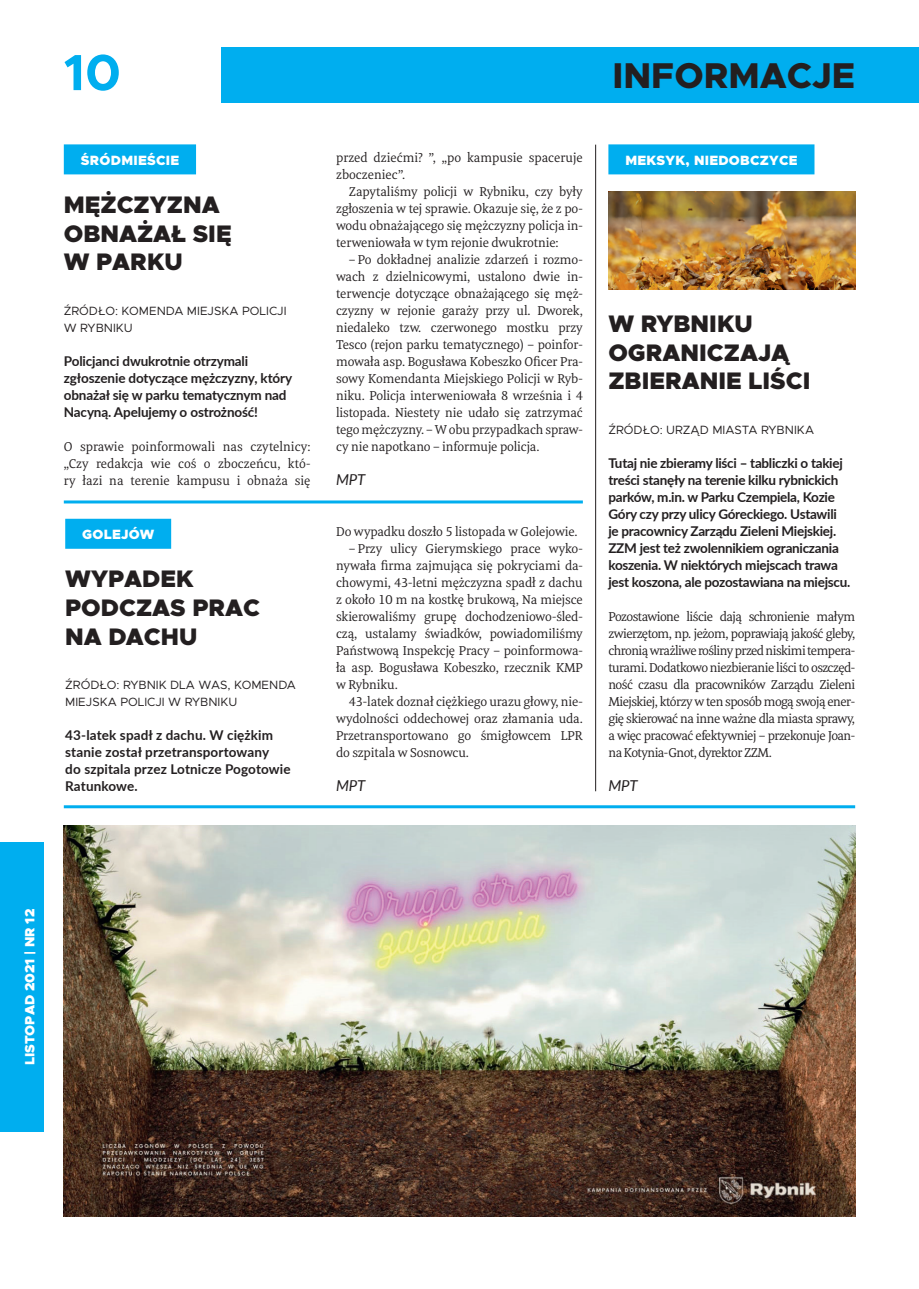
<style>
.page{position:relative;width:919px;height:1289px;background:#fff}
.page>*{position:absolute;margin:0;border:0;box-sizing:border-box;transform-origin:0 0}
.t1{font:700 51px "Metropolis";color:#00aeef}
.NAGŁOWEK{font:800 36px "Metropolis";color:#231f20}
.TYTUŁ_B_MAŁY{font:900 24px/28.8px "Metropolis";color:#231f20}
.AUTOR{font:italic 15px "Lato";letter-spacing:-.01em;color:#231f20}
.ŹRÓDŁO{font:700 13.5px/17px "Lato";letter-spacing:-.02em;color:#231f20}
.LEAD{font:700 13.5px/17px "Lato";letter-spacing:-.01em;color:#231f20}
.LEAD-2{font:700 13.5px/17px "Lato";letter-spacing:.01em;color:#231f20}
.DZIELNICA{font:900 13.5px "Metropolis";letter-spacing:.02em;color:#fff}
.DZIELNICA-2{font:900 13.5px "Metropolis";color:#fff}
.TEKST{font:13.2px/17px "Meret Pro";letter-spacing:-.01em;color:#231f20;text-align:justify}
.TEKST_BEZ{font:13.2px/17px "Meret Pro";letter-spacing:-.01em;color:#231f20;text-align:justify}
.ŹRÓDŁO-2{font:12px/17px "Metropolis";color:#231f20}
</style>
<div class="page">
<div style="left:221px;top:47px;width:685px;height:56px;background:#00aeef"></div>
<div style="left:906px;top:47px;width:12px;height:56px;background:#00aeef"></div>
<div style="left:0;top:842px;width:44px;height:289px;background:#00aeef"></div>
<img style="left:64px;top:825px;width:791px;height:391px">
<hr style="left:64px;top:805px;width:791px;height:3px;background:#00aeef">
<div style="left:608px;top:144px;width:206px;height:30px;background:#00aeef"></div>
<hr style="left:595px;top:145px;width:1px;height:646px;background:#231f20">
<img style="left:608px;top:191px;width:247px;height:98px">
<div style="left:65px;top:519px;width:106px;height:30px;background:#00aeef"></div>
<div style="left:64px;top:144px;width:132px;height:30px;background:#00aeef"></div>
<hr style="left:64px;top:500px;width:519px;height:3px;background:#00aeef">
<h1 class="t1" style="left:64px;top:40px;width:59px">10</h1>
<p class="DZIELNICA" style="left:81px;top:151px;width:100px">ŚRÓDMIEŚCIE</p>
<p class="TYTUŁ_B_MAŁY" style="left:64px;top:190px;width:169px">MĘŻCZYZNA<br>OBNAŻAŁ SI Ę<br>W PARKU</p>
<p class="ŹRÓDŁO-2" style="left:64px;top:302px;width:224px">ŹRÓDŁO: KOMENDA MIEJSKA POLICJI<br>W RYBNIKU</p>
<p class="LEAD" style="left:64px;top:352px;width:230px">Policjanci dwukrotnie otrzymali zgłoszenie dotyczące mężczyzny, który obnażał się w parku tematycznym nad Nacyną. Apelujemy o ostrożność!</p>
<p class="TEKST_BEZ" style="left:64px;top:438px;width:248px">O sprawie poinformowali nas czytelnicy: „Czy redakcja wie coś o zboczeńcu, któ&shy;ry łazi na terenie kampusu i obnaża się</p>
<p class="DZIELNICA" style="left:82px;top:525px;width:74px">GOLEJÓW</p>
<p class="TYTUŁ_B_MAŁY" style="left:65px;top:564px;width:61px">WYPAD</p>
<p class="TYTUŁ_B_MAŁY" style="left:160px;top:564px;width:35px">EK</p>
<p class="TYTUŁ_B_MAŁY" style="left:65px;top:593px;width:19px">POD</p>
<p class="TYTUŁ_B_MAŁY" style="left:65px;top:593px;width:196px;text-indent:54px">CZAS PRAC<br>NA DACHU</p>
<p class="ŹRÓDŁO-2" style="left:65px;top:676px;width:232px">ŹRÓDŁO: RYBNIK DLA WAS, KOMENDA<br>MIEJSKA POLICJI W RYBNIKU</p>
<p class="LEAD-2" style="left:65px;top:726px;width:227px">43-latek spadł z dachu. W ciężkim stanie został przetransportowany<br>do szpitala przez Lotnicze Pogotowie<br>Ratunkowe.</p>
<p class="NAGŁOWEK" style="left:612px;top:53px;width:244px">INFORMACJE</p>
<p class="TEKST_BEZ" style="left:336px;top:148px;width:248px">przed dziećmi? ”, „po kampusie spaceruje zboczeniec”.</p>
<p class="TEKST" style="left:336px;top:183px;width:248px;text-indent:13px">Zapytaliśmy policji w Rybniku, czy były zgłoszenia w tej sprawie. Okazuje się, że z po&shy;wodu obnażającego się mężczyzny policja in&shy;terweniowała w tym rejonie dwukrotnie:</p>
<p class="TEKST" style="left:336px;top:251px;width:248px;text-indent:13px">– Po dokładnej analizie zdarzeń i rozmo&shy;wach z dzielnicowymi, ustalono dwie in&shy;terwencje dotyczące obnażającego się męż&shy;czyzny w rejonie garaży przy ul. Dworek, niedaleko tzw. czerwonego mostku przy Tesco (rejon parku tematycznego) – poinfor&shy;mowała asp. Bogusława Kobeszko Oficer Pra&shy;sowy Komendanta Miejskiego Policji w Ryb&shy;niku. Policja interweniowała 8 września i 4 listopada. Niestety nie udało się zatrzymać tego mężczyzny. – W obu przypadkach spraw&shy;cy nie napotkano – informuje policja.</p>
<p class="AUTOR" style="left:336px;top:469px;width:31px">MPT</p>
<p class="TEKST_BEZ" style="left:336px;top:523px;width:243px">Do wypadku doszło 5 listopada w Golejowie.</p>
<p class="TEKST" style="left:336px;top:540px;width:248px;text-indent:13px">– Przy ulicy Gierymskiego prace wyko&shy;nywała firma zajmująca się pokryciami da&shy;chowymi, 43-letni mężczyzna spadł z dachu z około 10 m na kostkę brukową, Na miejsce skierowaliśmy grupę dochodzeniowo-śled&shy;czą, ustalamy świadków, powiadomiliśmy Państwową Inspekcję Pracy – poinformowa&shy;ła asp. Bogusława Kobeszko, rzecznik KMP w Rybniku.</p>
<p class="TEKST" style="left:336px;top:693px;width:248px;text-indent:13px">43-latek doznał ciężkiego urazu głowy, nie&shy;wydolności oddechowej oraz złamania uda.<br>Przetransportowano go śmigłowcem LPR do szpitala w Sosnowcu.</p>
<p class="AUTOR" style="left:336px;top:775px;width:31px">MPT</p>
<p class="DZIELNICA" style="left:625px;top:151px;width:174px">MEKSYK, NIEDO BCZYCE</p>
<p class="TYTUŁ_B_MAŁY" style="left:608px;top:309px;width:200px">W RYBNIKU<br>OGRANICZAJĄ<br>ZBIERANIE LIŚCI</p>
<p class="ŹRÓDŁO-2" style="left:608px;top:421px;width:207px">ŹRÓDŁO: URZĄD MIASTA RYBNIKA</p>
<p class="ŹRÓDŁO" style="left:608px;top:454px;width:243px">Tutaj nie zbieramy liści – tabliczki o takiej treści stanęły na terenie kilku rybnickich parków, m.in. w Parku Czempiela, Kozie Góry czy przy ulicy Góreckiego. Ustawili je pracownicy Zarządu Zieleni Miejskiej.<br>ZZM jest też zwolennikiem ograniczania koszenia. W niektórych miejscach trawa jest koszona, ale pozostawiana na miejscu.</p>
<p class="TEKST_BEZ" style="left:608px;top:608px;width:248px">Pozostawione liście dają schronienie małym zwierzętom, np. jeżom, poprawiają jakość gleby, chronią wrażliwe rośliny przed niskimi tempera&shy;turami. Dodatkowo niezbieranie liści to oszczęd&shy;ność czasu dla pracowników Zarządu Zieleni Miejskiej, którzy w ten sposób mogą swoją ener&shy;gię skierować na inne ważne dla miasta sprawy, a więc pracować efektywniej – przekonuje Joan&shy;na Kotynia-Gnot, dyrektor ZZM.</p>
<p class="AUTOR" style="left:608px;top:775px;width:31px">MPT</p>
<p class="DZIELNICA-2" style="left:21px;top:1064px;width:157px;rotate:-90deg">listopad 2021 | NR 12</p>
</div>
